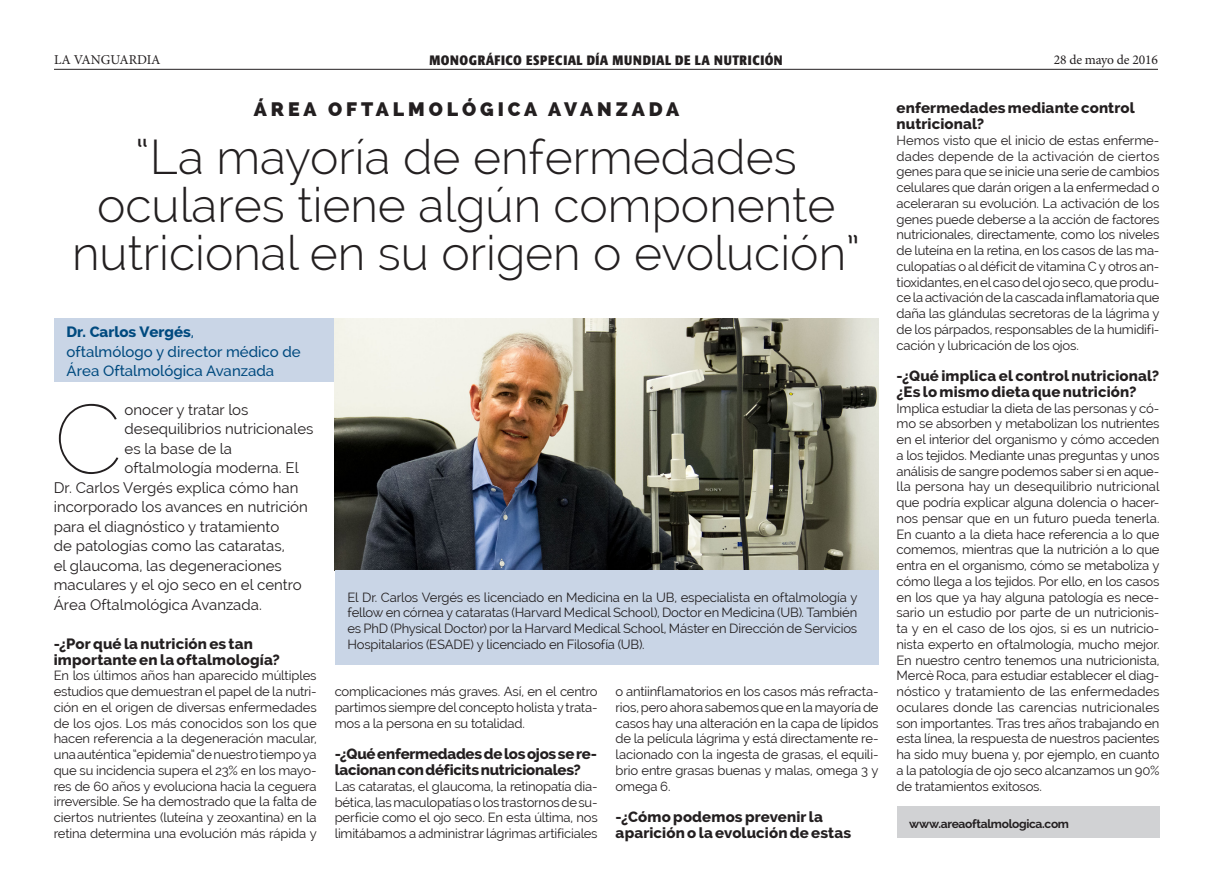
<style>
.page{position:relative;width:1212px;height:893px;background:#fff}
.page>*{position:absolute;margin:0;border:0;box-sizing:border-box;transform-origin:0 0}
.t1{font:100 97.35px "Raleway";color:#231f20}
.t2{font:300 48px/48px "Raleway";color:#231f20;text-align:center}
.t3{font:800 19.5px "Raleway";letter-spacing:.2em;color:#231f20}
.t4{font:15.9px "Raleway";letter-spacing:.08em;color:#231f20}
.t5{font:15px "Raleway";color:#231f20}
.t6{font:800 15px/15.8px "Raleway";letter-spacing:.01em;color:#231f20}
.t7{font:500 15px/19.5px "Raleway";color:#004a7f}
.t8{font:800 15px/15.8px "Raleway";letter-spacing:-.015em;color:#231f20}
.t9{font:700 condensed 13.5px "Formata";letter-spacing:.045em;color:#231f20}
.t10{font:13.5px "Minion Pro";letter-spacing:-.01em;color:#231f20}
.t11{font:13.05px/15.8px "Raleway";letter-spacing:-.015em;color:#231f20;text-align:justify}
.t12{font:700 12px "Raleway";letter-spacing:-.025em;color:#231f20}
.s1{font-weight:800}
</style>
<div class="page">
<hr style="left:54px;top:69px;width:1104px;height:1px;background:#231f20">
<div style="left:896px;top:806px;width:263px;height:32px;background:#d1d2d4"></div>
<div style="left:54px;top:318px;width:281px;height:63px;background:#c9d5e6"></div>
<img style="left:335px;top:318px;width:543px;height:252px">
<div style="left:335px;top:570px;width:543px;height:95px;background:#c9d5e6"></div>
<p class="t4" style="left:468px;top:46px;width:278px">DÍA MUNDIAL DE LA NUTRICIÓN</p>
<p class="t10" style="left:1054px;top:50px;width:106px">28 de mayo de 2016</p>
<p class="t10" style="left:54px;top:50px;width:108px">LA VANGUARDIA</p>
<p class="t9" style="left:429px;top:52px;width:355px">MONOGRÁFICO ESPECIAL DÍA MUNDIAL DE LA NUTRICIÓN</p>
<h3 class="t3" style="left:254px;top:98px;width:427px">ÁREA OFTALMOLÓGICA AVANZADA</h3>
<h2 class="t2" style="left:72px;top:133px;width:790px">“La mayoría de enfermedades oculares tiene algún componente nutricional en su origen o evolución”</h2>
<p class="t7" style="left:67px;top:322px;width:236px"><span class="s1">Dr. Carlos Vergés</span>,<br>oftalmólogo y director médico de<br>Área Oftalmológica Avanzada</p>
<h1 class="t1" style="left:54px;top:382px;width:70px">C</h1>
<p class="t5" style="left:125px;top:401px;width:125px">onocer y tratar los</p>
<p class="t5" style="left:125px;top:420px;width:190px">desequilibrios nutricionales</p>
<p class="t5" style="left:125px;top:440px;width:109px">es la base de la</p>
<p class="t5" style="left:125px;top:459px;width:176px">oftalmología moderna. El</p>
<p class="t5" style="left:54px;top:479px;width:246px">Dr. Carlos Vergés explica cómo han</p>
<p class="t5" style="left:54px;top:498px;width:256px">incorporado los avances en nutrición</p>
<p class="t5" style="left:54px;top:518px;width:227px">para el diagnóstico y tratamiento</p>
<p class="t5" style="left:54px;top:537px;width:233px">de patologías como las cataratas,</p>
<p class="t5" style="left:54px;top:557px;width:229px">el glaucoma, las degeneraciones</p>
<p class="t5" style="left:54px;top:576px;width:249px">maculares y el ojo seco en el centro</p>
<p class="t5" style="left:54px;top:596px;width:210px">Área Oftalmológica Avanzada.</p>
<p class="t6" style="left:54px;top:636px;width:228px">-¿Por qué la nutrición es tan importante en la oftalmología?</p>
<p class="t11" style="left:54px;top:668px;width:264px">En los últimos años han aparecido múltiples estudios que demuestran el papel de la nutri&shy;ción en el origen de diversas enfermedades de los ojos. Los más conocidos son los que hacen referencia a la degeneración macular, una auténtica “epidemia” de nuestro tiempo ya que su incidencia supera el 23% en los mayo&shy;res de 60 años y evoluciona hacia la ceguera irreversible. Se ha demostrado que la falta de ciertos nutrientes (luteína y zeoxantina) en la retina determina una evolución más rápida y</p>
<p class="t11" style="left:347px;top:589px;width:511px">El Dr. Carlos Vergés es licenciado en Medicina en la UB, especialista en oftalmología y fellow en córnea y cataratas (Harvard Medical School), Doctor en Medicina (UB). También es PhD (Physical Doctor) por la Harvard Medical School, Máster en Dirección de Servicios Hospitalarios (ESADE) y licenciado en Filosofía (UB).</p>
<p class="t11" style="left:335px;top:684px;width:264px">complicaciones más graves. Así, en el centro partimos siempre del concepto holista y trata&shy;mos a la persona en su totalidad.</p>
<p class="t8" style="left:335px;top:746px;width:264px">-¿Qué enfermedades de los ojos se re&shy;lacionan con déficits nutricionales?</p>
<p class="t11" style="left:335px;top:778px;width:264px">Las cataratas, el glaucoma, la retinopatía dia&shy;bética, las maculopatías o los trastornos de su&shy;perficie como el ojo seco. En esta última, nos limitábamos a administrar lágrimas artificiales</p>
<p class="t11" style="left:616px;top:684px;width:264px">o antiinflamatorios en los casos más refracta&shy;rios, pero ahora sabemos que en la mayoría de casos hay una alteración en la capa de lípidos de la película lágrima y está directamente re&shy;lacionado con la ingesta de grasas, el equili&shy;brio entre grasas buenas y malas, omega 3 y omega 6.</p>
<p class="t6" style="left:616px;top:809px;width:237px">-¿Cómo podemos prevenir la aparición o la evolución de estas</p>
<p class="t6" style="left:896px;top:100px;width:240px">enfermedades mediante control nutricional?</p>
<p class="t11" style="left:896px;top:132px;width:264px">Hemos visto que el inicio de estas enferme&shy;dades depende de la activación de ciertos genes para que se inicie una serie de cambios celulares que darán origen a la enfermedad o aceleraran su evolución. La activación de los genes puede deberse a la acción de factores nutricionales, directamente, como los niveles de luteína en la retina, en los casos de las ma&shy;culopatías o al déficit de vitamina C y otros an&shy;tioxidantes, en el caso del ojo seco, que produ&shy;ce la activación de la cascada inflamatoria que daña las glándulas secretoras de la lágrima y de los párpados, responsables de la humidifi&shy;cación y lubricación de los ojos.</p>
<p class="t6" style="left:896px;top:368px;width:264px">-¿Qué implica el control nutricional? ¿Es lo mismo dieta que nutrición?</p>
<p class="t11" style="left:896px;top:400px;width:264px">Implica estudiar la dieta de las personas y có&shy;mo se absorben y metabolizan los nutrientes en el interior del organismo y cómo acceden a los tejidos. Mediante unas preguntas y unos análisis de sangre podemos saber si en aque&shy;lla persona hay un desequilibrio nutricional que podría explicar alguna dolencia o hacer&shy;nos pensar que en un futuro pueda tenerla.<br>En cuanto a la dieta hace referencia a lo que comemos, mientras que la nutrición a lo que entra en el organismo, cómo se metaboliza y cómo llega a los tejidos. Por ello, en los casos en los que ya hay alguna patología es nece&shy;sario un estudio por parte de un nutricionis&shy;ta y en el caso de los ojos, si es un nutricio&shy;nista experto en oftalmología, mucho mejor.<br>En nuestro centro tenemos una nutricionista, Mercè Roca, para estudiar establecer el diag&shy;nóstico y tratamiento de las enfermedades oculares donde las carencias nutricionales son importantes. Tras tres años trabajando en esta línea, la respuesta de nuestros pacientes ha sido muy buena y, por ejemplo, en cuanto a la patología de ojo seco alcanzamos un 90% de tratamientos exitosos.</p>
<p class="t12" style="left:909px;top:817px;width:161px">www.areaoftalmologica.com</p>
</div>
